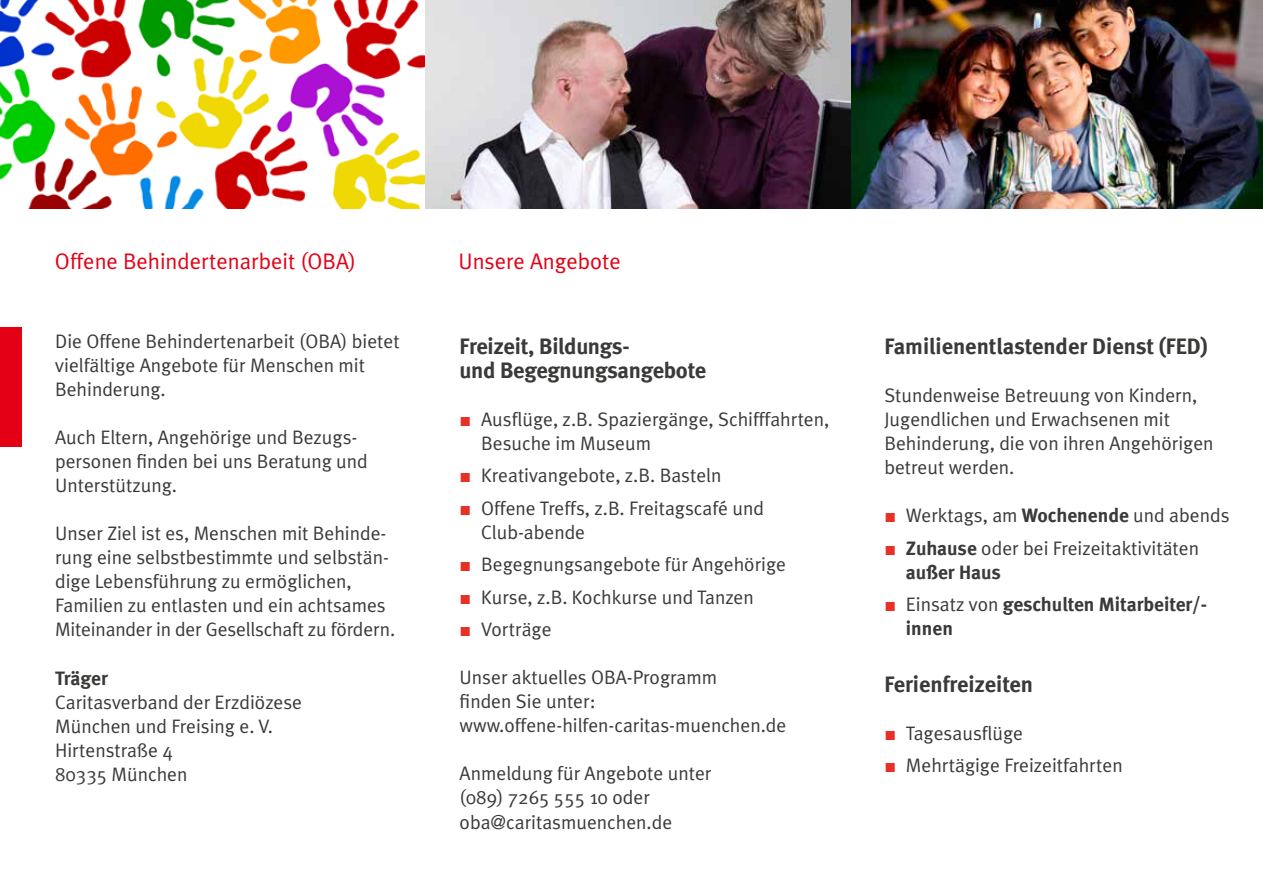
<style>
.page{position:relative;width:1263px;height:893px;background:#fff}
.page>*{position:absolute;margin:0;border:0;box-sizing:border-box;transform-origin:0 0}
.t1{font:700 22.5px/24px "Meta";letter-spacing:-.01em;color:#3a3a39}
.t2{font:22.5px "Meta Plus Normal";color:#e30015}
.t3{font:19.5px/24px "Meta Plus Normal";color:#3a3a39}
.t4{font:700 19.5px/24px "Meta";color:#3a3a39}
.s1{font-family:"Arial";color:#e73026}
.s2{font-family:"Meta";font-weight:700}
.s3{font-family:"Arial";font-weight:400;color:#e73026}
.s4{font-family:"Meta Plus Normal";font-weight:400}
</style>
<div class="page">
<img style="left:0;top:0;width:1263px;height:208px">
<div style="left:0;top:327px;width:21px;height:119px;background:#e30015"></div>
<p class="t2" style="left:55px;top:248px;width:303px">Offene Behindertenarbeit (OBA)</p>
<p class="t2" style="left:458px;top:248px;width:164px">Unsere Angebote</p>
<p class="t3" style="left:55px;top:329px;width:346px">Die Offene Behindertenarbeit (OBA) bietet vielfältige Angebote für Menschen mit<br>Behinderung.</p>
<p class="t3" style="left:55px;top:425px;width:314px">Auch Eltern, Angehörige und Bezugs&shy;personen finden bei uns Beratung und<br>Unterstützung.</p>
<p class="t3" style="left:55px;top:521px;width:342px">Unser Ziel ist es, Menschen mit Behinde&shy;rung eine selbstbestimmte und selbstän&shy;dige Lebensführung zu ermöglichen, Familien zu entlasten und ein achtsames Miteinander in der Gesellschaft zu fördern.</p>
<p class="t4" style="left:55px;top:665px;width:54px">Träger</p>
<p class="t3" style="left:55px;top:689px;width:249px">Caritasverband der Erzdiözese<br>München und Freising e. V.<br>Hirtenstraße 4<br>80335 München</p>
<p class="t1" style="left:460px;top:334px;width:248px">Freizeit, Bildungs-<br>und Begegnungsangebote</p>
<p class="t3" style="left:481px;top:407px;width:350px;text-indent:-22px"><span class="s1">■</span> Ausflüge, z.B. Spaziergänge, Schifffahrten,<br>Besuche im Museum</p>
<p class="t3" style="left:460px;top:463px;width:263px"><span class="s1">■</span> Kreativangebote, z.B. Basteln</p>
<p class="t3" style="left:481px;top:496px;width:284px;text-indent:-22px"><span class="s1">■</span> Offene Treffs, z.B. Freitagscafé und<br>Club-abende</p>
<p class="t3" style="left:460px;top:552px;width:328px"><span class="s1">■</span> Begegnungsangebote für Angehörige</p>
<p class="t3" style="left:460px;top:585px;width:296px"><span class="s1">■</span> Kurse, z.B. Kochkurse und Tanzen</p>
<p class="t3" style="left:460px;top:617px;width:93px"><span class="s1">■</span> Vorträge</p>
<p class="t3" style="left:460px;top:665px;width:328px">Unser aktuelles OBA-Programm<br>finden Sie unter: www.offene-hilfen-caritas-muenchen.de</p>
<p class="t3" style="left:460px;top:761px;width:253px">Anmeldung für Angebote unter (089) 7265 555 10 oder oba@caritasmuenchen.de</p>
<p class="t1" style="left:884px;top:334px;width:325px">Familienentlastender Dienst (FED)</p>
<p class="t3" style="left:884px;top:383px;width:331px">Stundenweise Betreuung von Kindern,<br>Jugendlichen und Erwachsenen mit<br>Behinderung, die von ihren Angehörigen betreut werden.</p>
<p class="t3" style="left:884px;top:503px;width:347px"><span class="s1">■</span> Werktags, am <span class="s2">Wochenende</span> und abends</p>
<p class="t3" style="left:884px;top:536px;width:316px"><span class="s1">■</span> <span class="s2">Zuhause</span> oder bei Freizeitaktivitäten</p>
<p class="t4" style="left:906px;top:560px;width:97px">außer Haus</p>
<p class="t4" style="left:906px;top:592px;width:303px;text-indent:-22px"><span class="s3">■</span> <span class="s4">Einsatz von</span> geschulten Mitarbeiter/- innen</p>
<p class="t1" style="left:884px;top:672px;width:150px">Ferienfreizeiten</p>
<p class="t3" style="left:884px;top:721px;width:140px"><span class="s1">■</span> Tagesausflüge</p>
<p class="t3" style="left:884px;top:753px;width:240px"><span class="s1">■</span> Mehrtägige Freizeitfahrten</p>
</div>
